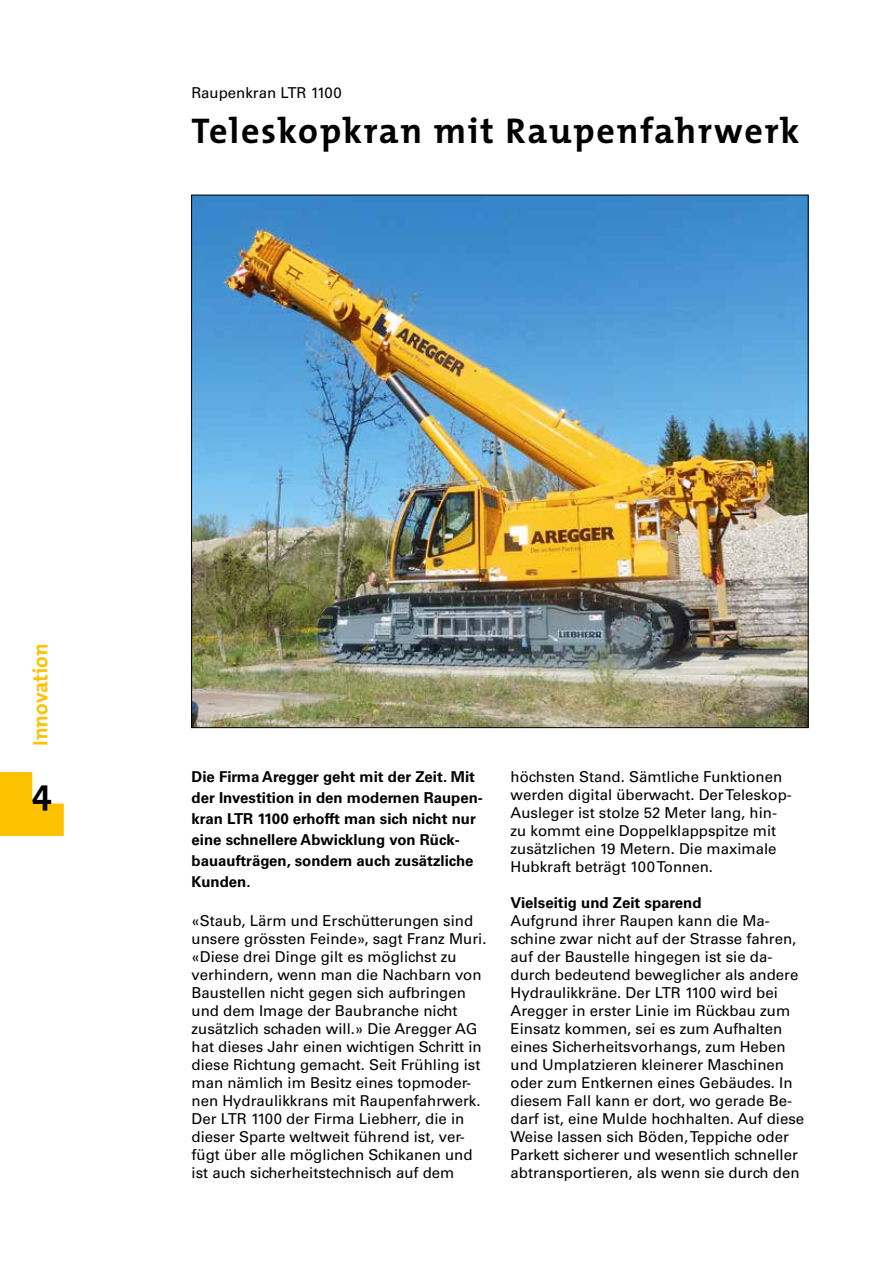
<style>
.page{position:relative;width:893px;height:1263px;background:#fff}
.page>*{position:absolute;margin:0;border:0;box-sizing:border-box;transform-origin:0 0}
.t1{font:700 36px "The Mix";letter-spacing:.05em;color:#000}
.t2{font:700 21px "The Mix";color:#fcc200}
.t3{font:15px/18px "Univers";color:#000}
.t4{font:700 15px/21px "Univers";color:#000}
</style>
<div class="page">
<svg style="left:0;top:772px;width:64px;height:64px"></svg>
<img style="left:193px;top:197px;width:613px;height:529px">
<p class="t3" style="left:192px;top:84px;width:152px">Raupenkran LTR 1100</p>
<h1 class="t1" style="left:192px;top:100px;width:609px">Teleskopkran mit Raupenfahrwerk</h1>
<h2 class="t2" style="left:23px;top:746px;width:104px;rotate:-90deg">Innovation</h2>
<h1 class="t1" style="left:32px;top:761px;width:21px">4</h1>
<p class="t4" style="left:192px;top:766px;width:293px">Die Firma Aregger geht mit der Zeit. Mit der Investition in den modernen Raupen&shy;kran LTR 1100 erhofft man sich nicht nur eine schnellere Abwicklung von Rück&shy;bauaufträgen, sondern auch zusätzliche Kunden.</p>
<p class="t3" style="left:192px;top:912px;width:297px">«Staub, Lärm und Erschütterungen sind unsere grössten Feinde», sagt Franz Muri. «Diese drei Dinge gilt es möglichst zu verhindern, wenn man die Nachbarn von Baustellen nicht gegen sich aufbringen und dem Image der Baubranche nicht zusätzlich schaden will.» Die Aregger AG hat dieses Jahr einen wichtigen Schritt in diese Richtung gemacht. Seit Frühling ist man nämlich im Besitz eines topmoder&shy;nen Hydraulikkrans mit Raupenfahrwerk.<br>Der LTR 1100 der Firma Liebherr, die in dieser Sparte weltweit führend ist, ver&shy;fügt über alle möglichen Schikanen und ist auch sicherheitstechnisch auf dem</p>
<p class="t3" style="left:511px;top:768px;width:283px">höchsten Stand. Sämtliche Funktionen werden digital überwacht. Der Teleskop-Ausleger ist stolze 52 Meter lang, hin&shy;zu kommt eine Doppelklappspitze mit zusätzlichen 19 Metern. Die maximale Hubkraft beträgt 100 Tonnen.</p>
<p class="t4" style="left:511px;top:892px;width:192px">Vielseitig und Zeit sparend</p>
<p class="t3" style="left:511px;top:912px;width:295px">Aufgrund ihrer Raupen kann die Ma&shy;schine zwar nicht auf der Strasse fahren, auf der Baustelle hingegen ist sie da&shy;durch bedeutend beweglicher als andere Hydraulikkräne. Der LTR 1100 wird bei Aregger in erster Linie im Rückbau zum Einsatz kommen, sei es zum Aufhalten eines Sicherheitsvorhangs, zum Heben und Umplatzieren kleinerer Maschinen oder zum Entkernen eines Gebäudes. In diesem Fall kann er dort, wo gerade Be&shy;darf ist, eine Mulde hochhalten. Auf diese Weise lassen sich Böden, Teppiche oder Parkett sicherer und wesentlich schneller abtransportieren, als wenn sie durch den</p>
</div>
